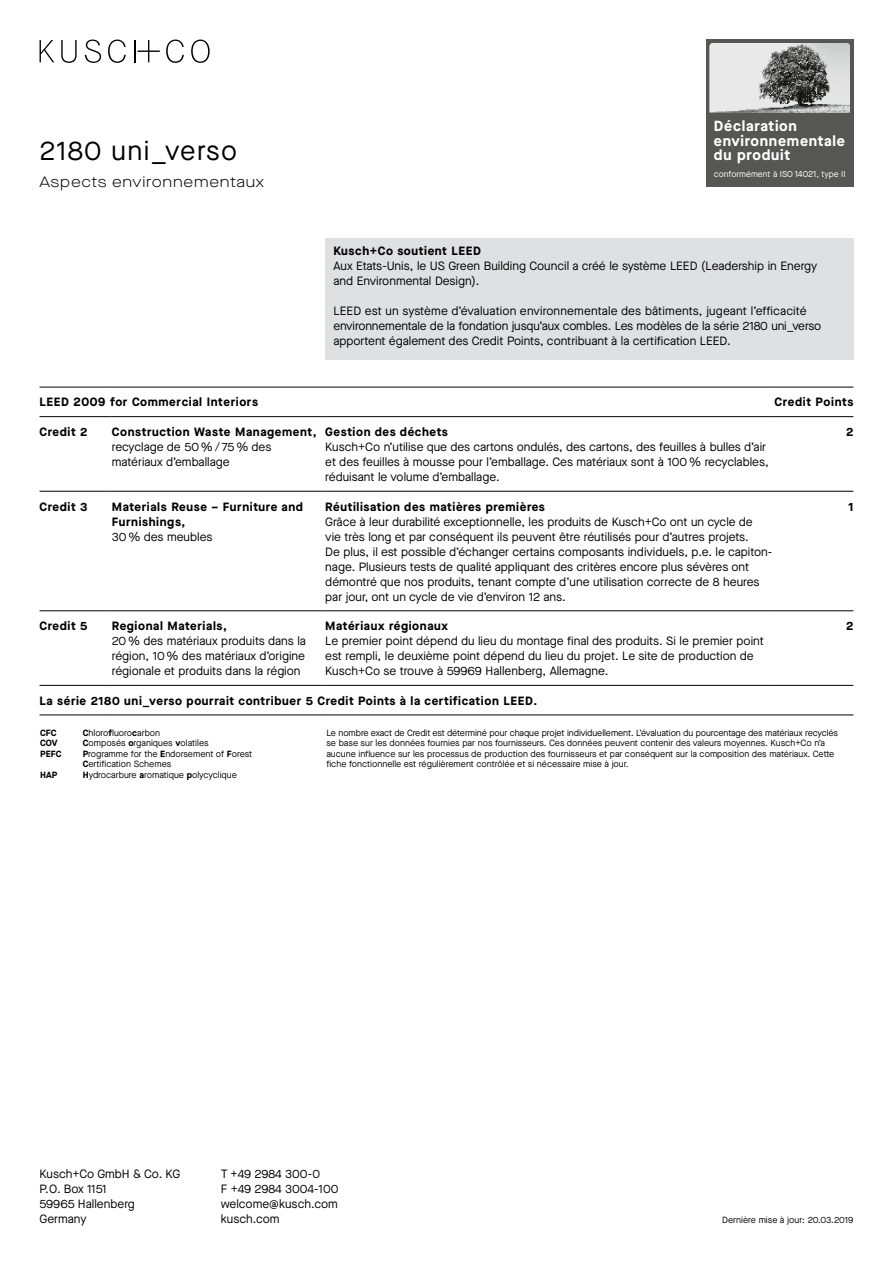
<style>
.page{position:relative;width:893px;height:1263px;background:#fff}
.page>*{position:absolute;margin:0;border:0;box-sizing:border-box;transform-origin:0 0}
.t1{font:27px "Maison Neue";letter-spacing:.05em;color:#000}
.t2{font:300 15px "Maison Neue Extended";letter-spacing:.05em;color:#000}
.t3{font:700 14.7px/14.7px "Maison Neue";letter-spacing:.05em;color:#fff}
.t4{font:12px/15px "Maison Neue";color:#000}
.t5{font:700 12px/15px "Maison Neue";letter-spacing:.05em;color:#000}
.t6{font:9px/10.5px "Maison Neue";color:#000}
.t7{font:700 9px "Maison Neue";color:#000}
.t8{font:8.55px "Maison Neue";color:#fff}
.s1{font-weight:700}
</style>
<div class="page">
<div style="left:706px;top:40px;width:147px;height:147px;background:#565655"></div>
<img style="left:710px;top:43px;width:140px;height:70px">
<svg style="left:40px;top:40px;width:14px;height:22px"></svg>
<svg style="left:61px;top:40px;width:16px;height:23px"></svg>
<svg style="left:85px;top:40px;width:16px;height:23px"></svg>
<svg style="left:108px;top:40px;width:18px;height:23px"></svg>
<svg style="left:166px;top:40px;width:18px;height:23px"></svg>
<svg style="left:191px;top:40px;width:19px;height:23px"></svg>
<hr style="left:134px;top:40px;width:2px;height:22px;background:#000">
<svg style="left:138px;top:40px;width:22px;height:22px"></svg>
<div style="left:325px;top:238px;width:528px;height:122px;background:#dfe0e1"></div>
<hr style="left:40px;top:387px;width:72px;height:1px;background:#000">
<hr style="left:112px;top:387px;width:213px;height:1px;background:#000">
<hr style="left:325px;top:387px;width:449px;height:1px;background:#000">
<hr style="left:774px;top:387px;width:79px;height:1px;background:#000">
<hr style="left:40px;top:416px;width:72px;height:1px;background:#000">
<hr style="left:112px;top:416px;width:213px;height:1px;background:#000">
<hr style="left:325px;top:416px;width:449px;height:1px;background:#000">
<hr style="left:774px;top:416px;width:79px;height:1px;background:#000">
<hr style="left:40px;top:491px;width:72px;height:1px;background:#000">
<hr style="left:112px;top:491px;width:213px;height:1px;background:#000">
<hr style="left:325px;top:491px;width:449px;height:1px;background:#000">
<hr style="left:774px;top:491px;width:79px;height:1px;background:#000">
<hr style="left:40px;top:610px;width:72px;height:1px;background:#000">
<hr style="left:112px;top:610px;width:213px;height:1px;background:#000">
<hr style="left:325px;top:610px;width:449px;height:1px;background:#000">
<hr style="left:774px;top:610px;width:79px;height:1px;background:#000">
<hr style="left:40px;top:685px;width:72px;height:1px;background:#000">
<hr style="left:112px;top:685px;width:213px;height:1px;background:#000">
<hr style="left:325px;top:685px;width:449px;height:1px;background:#000">
<hr style="left:774px;top:685px;width:79px;height:1px;background:#000">
<hr style="left:40px;top:715px;width:72px;height:1px;background:#000">
<hr style="left:112px;top:715px;width:213px;height:1px;background:#000">
<hr style="left:325px;top:715px;width:449px;height:1px;background:#000">
<hr style="left:774px;top:715px;width:79px;height:1px;background:#000">
<h1 class="t1" style="left:40px;top:133px;width:199px">2180 uni_verso</h1>
<p class="t2" style="left:40px;top:172px;width:226px">Aspects environnementaux</p>
<p class="t3" style="left:714px;top:118px;width:132px">Déclaration environnementale du produit</p>
<p class="t8" style="left:714px;top:168px;width:133px">conformément à ISO 14021, type II</p>
<p class="t5" style="left:333px;top:243px;width:149px">Kusch+Co soutient LEED</p>
<p class="t4" style="left:333px;top:258px;width:485px">Aux Etats-Unis, le US Green Building Council a créé le système LEED (Leadership in Energy and Environmental Design).</p>
<p class="t4" style="left:333px;top:303px;width:489px">LEED est un système d’évaluation environnementale des bâtiments, jugeant l’efficacité environnementale de la fondation jusqu’aux combles. Les modèles de la série 2180 uni_verso apportent également des Credit Points, contribuant à la certification LEED.</p>
<p class="t5" style="left:40px;top:394px;width:220px">LEED 2009 for Commercial Interiors</p>
<p class="t5" style="left:774px;top:394px;width:80px">Credit Points</p>
<p class="t5" style="left:40px;top:424px;width:50px">Credit 2</p>
<p class="t5" style="left:112px;top:424px;width:206px">Construction Waste Management,</p>
<p class="t4" style="left:112px;top:439px;width:161px">recyclage de 50 % / 75 % des matériaux d’emballage</p>
<p class="t5" style="left:325px;top:424px;width:124px">Gestion des déchets</p>
<p class="t4" style="left:325px;top:439px;width:445px">Kusch+Co n’utilise que des cartons ondulés, des cartons, des feuilles à bulles d’air et des feuilles à mousse pour l’emballage. Ces matériaux sont à 100 % recyclables, réduisant le volume d’emballage.</p>
<p class="t5" style="left:846px;top:424px;width:9px">2</p>
<p class="t5" style="left:40px;top:498px;width:50px">Credit 3</p>
<p class="t5" style="left:112px;top:498px;width:193px">Materials Reuse – Furniture and<br>Furnishings,</p>
<p class="t4" style="left:112px;top:529px;width:102px">30 % des meubles</p>
<p class="t5" style="left:40px;top:618px;width:50px">Credit 5</p>
<p class="t5" style="left:112px;top:618px;width:117px">Regional Materials,</p>
<p class="t4" style="left:112px;top:633px;width:196px;text-align:justify">20 % des matériaux produits dans la région, 10 % des matériaux d’origine régionale et produits dans la région</p>
<p class="t5" style="left:325px;top:498px;width:221px">Réutilisation des matières premières</p>
<p class="t4" style="left:325px;top:514px;width:448px">Grâce à leur durabilité exceptionnelle, les produits de Kusch+Co ont un cycle de<br>vie très long et par conséquent ils peuvent être réutilisés pour d’autres projets.<br>De plus, il est possible d’échanger certains composants individuels, p.e. le capiton&shy;nage. Plusieurs tests de qualité appliquant des critères encore plus sévères ont démontré que nos produits, tenant compte d’une utilisation correcte de 8 heures par jour, ont un cycle de vie d’environ 12 ans.</p>
<p class="t5" style="left:325px;top:618px;width:124px">Matériaux régionaux</p>
<p class="t4" style="left:325px;top:633px;width:440px">Le premier point dépend du lieu du montage final des produits. Si le premier point est rempli, le deuxième point dépend du lieu du projet. Le site de production de<br>Kusch+Co se trouve à 59969 Hallenberg, Allemagne.</p>
<p class="t5" style="left:40px;top:693px;width:499px">La série 2180 uni_verso pourrait contribuer 5 Credit Points à la certification LEED.</p>
<p class="t7" style="left:40px;top:726px;width:18px">CFC</p>
<p class="t6" style="left:83px;top:727px;width:79px"><span class="s1">C</span>hloro<span class="s1">f</span>luoro<span class="s1">c</span>arbon</p>
<p class="t7" style="left:40px;top:737px;width:19px">COV</p>
<p class="t6" style="left:83px;top:738px;width:127px"><span class="s1">C</span>omposés <span class="s1">o</span>rganiques <span class="s1">v</span>olatiles</p>
<p class="t7" style="left:40px;top:747px;width:23px">PEFC</p>
<p class="t6" style="left:83px;top:748px;width:171px"><span class="s1">P</span>rogramme for the <span class="s1">E</span>ndorsement of <span class="s1">F</span>orest<br><span class="s1">C</span>ertification Schemes</p>
<p class="t7" style="left:40px;top:768px;width:19px">HAP</p>
<p class="t6" style="left:83px;top:769px;width:156px"><span class="s1">H</span>ydrocarbure <span class="s1">a</span>romatique <span class="s1">p</span>olycyclique</p>
<p class="t6" style="left:326px;top:727px;width:513px">Le nombre exact de Credit est déterminé pour chaque projet individuellement. L’évaluation du pourcentage des matériaux recyclés se base sur les données fournies par nos fournisseurs. Ces données peuvent contenir des valeurs moyennes. Kusch+Co n’a aucune influence sur les processus de production des fournisseurs et par conséquent sur la composition des matériaux. Cette fiche fonctionnelle est régulièrement contrôlée et si nécessaire mise à jour.</p>
<p class="t5" style="left:848px;top:498px;width:7px">1</p>
<p class="t5" style="left:846px;top:618px;width:9px">2</p>
<p class="t4" style="left:40px;top:1167px;width:142px">Kusch+Co GmbH &amp; Co. KG<br>P.O. Box 1151<br>59965 Hallenberg<br>Germany</p>
<p class="t4" style="left:221px;top:1167px;width:119px">T +49 2984 300-0<br>F +49 2984 3004-100 welcome@kusch.com kusch.com</p>
<p class="t6" style="left:722px;top:1215px;width:133px">Dernière mise à jour: 20.03.2019</p>
</div>
